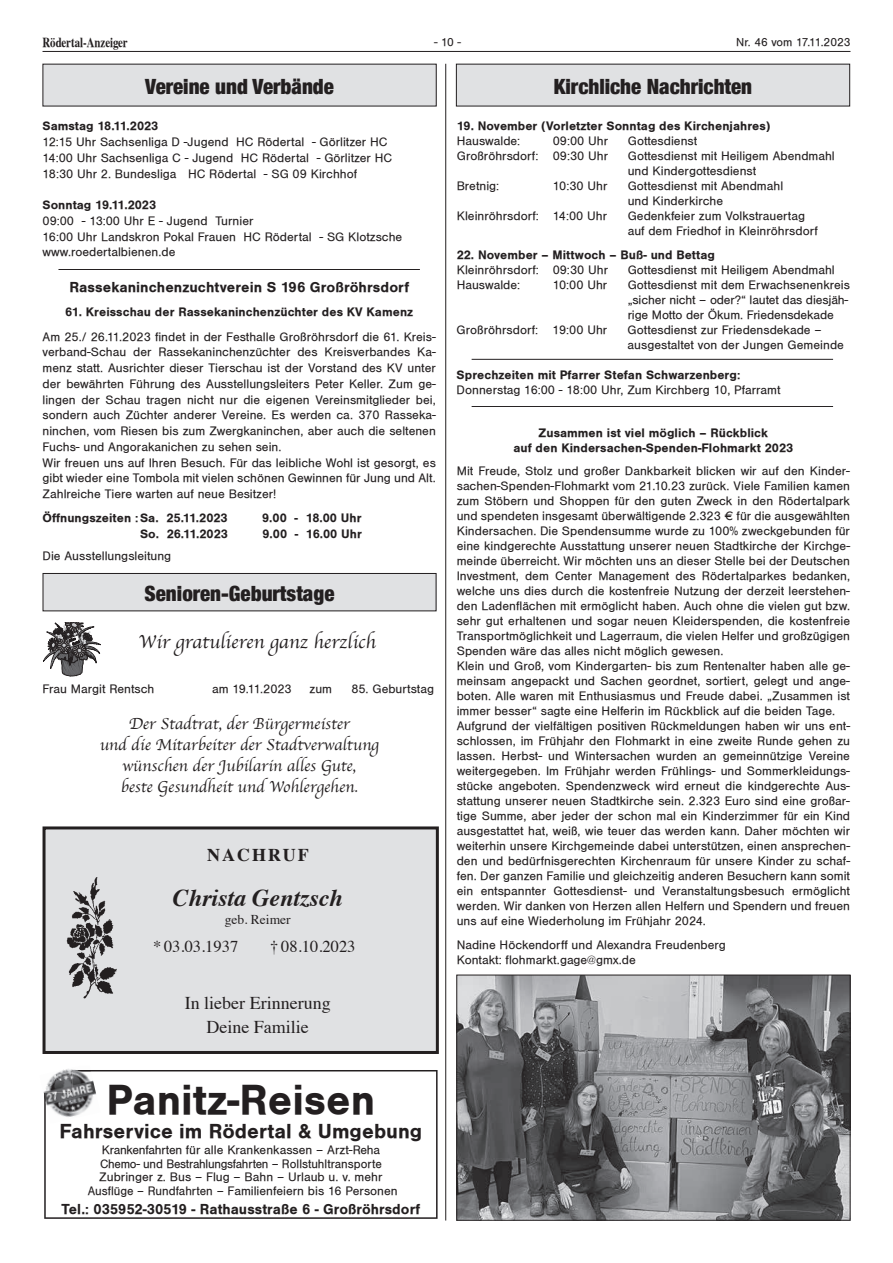
<style>
.page{position:relative;width:893px;height:1263px;background:#fff}
.page>*{position:absolute;margin:0;border:0;box-sizing:border-box;transform-origin:0 0}
.t1{font:700 43.5px "Sans";color:#231f20}
.t2{font:italic 700 24px "Times";color:#231f20}
.t3{font:900 condensed 21px "Helvetica Neue";color:#231f20}
.t4{font:700 21px "Sans";color:#231f20}
.t5{font:19.5px "Apple Chancery";color:#231f20}
.t6{font:18px/24px "Times";color:#231f20;text-align:center}
.t7{font:700 18px "Times";letter-spacing:.11em;color:#231f20}
.t8{font:16.5px/21px "Apple Chancery";color:#231f20;text-align:center}
.t9{font:16.5px "Times";color:#231f20}
.t10{font:700 15px "Sans";color:#231f20}
.t11{font:13.5px "Roman PS Bold";color:#231f20;scale:.8 1}
.t12{font:13.5px "Times";color:#231f20}
.t13{font:12.75px/15px "Sans";color:#231f20}
.t14{font:700 12.75px/15px "Sans";color:#231f20;text-align:center}
.t15{font:12px "Sans";color:#231f20}
</style>
<div class="page">
<hr style="left:43px;top:51px;width:807px;height:1px;background:#231f20">
<div style="left:456px;top:64px;width:394px;height:42px;background:#e0e1e3"></div>
<hr style="left:472px;top:359px;width:361px;height:1px;background:#231f20">
<hr style="left:472px;top:406px;width:361px;height:1px;background:#231f20">
<img style="left:458px;top:977px;width:390px;height:241px">
<div style="left:456px;top:975px;width:394px;height:245px;border:1px solid #231f20"></div>
<div style="left:43px;top:573px;width:393px;height:38px;background:#e0e1e3"></div>
<div style="left:43px;top:573px;width:393px;height:38px;border:1px solid #231f20"></div>
<svg style="left:43px;top:623px;width:58px;height:53px"></svg>
<div style="left:43px;top:64px;width:393px;height:42px;background:#e0e1e3"></div>
<hr style="left:58px;top:269px;width:362px;height:1px;background:#231f20">
<hr style="left:445px;top:64px;width:1px;height:1156px;background:#231f20">
<div style="left:44px;top:828px;width:393px;height:224px;background:#e0e1e3"></div>
<div style="left:43px;top:826px;width:396px;height:228px;border:3px solid #231f20"></div>
<img style="left:66px;top:877px;width:51px;height:122px">
<svg style="left:44px;top:1070px;width:394px;height:149px"></svg>
<img style="left:43px;top:1069px;width:57px;height:55px">
<img style="left:44px;top:1070px;width:47px;height:33px">
<img style="left:43px;top:1069px;width:29px;height:23px">
<p class="t11" style="left:43px;top:34px;width:108px">Rödertal-Anzeiger</p>
<p class="t15" style="left:434px;top:35px;width:29px">- 10 -</p>
<p class="t15" style="left:736px;top:35px;width:116px">Nr. 46 vom 17.11.2023</p>
<h3 class="t3" style="left:554px;top:69px;width:200px">Kirchliche Nachrichten</h3>
<p class="t14" style="left:457px;top:119px;width:315px">19. November (Vorletzter Sonntag des Kirchenjahres)</p>
<p class="t13" style="left:457px;top:134px;width:65px">Hauswalde:</p>
<p class="t13" style="left:553px;top:134px;width:57px">09:00 Uhr</p>
<p class="t13" style="left:628px;top:134px;width:71px">Gottesdienst</p>
<p class="t13" style="left:457px;top:149px;width:153px">Großröhrsdorf: 09:30 Uhr</p>
<p class="t13" style="left:628px;top:149px;width:209px">Gottesdienst mit Heiligem Abendmahl und Kindergottesdienst</p>
<p class="t13" style="left:457px;top:179px;width:44px">Bretnig:</p>
<p class="t13" style="left:553px;top:179px;width:56px">10:30 Uhr</p>
<p class="t13" style="left:628px;top:179px;width:157px">Gottesdienst mit Abendmahl und Kinderkirche</p>
<p class="t13" style="left:457px;top:209px;width:152px">Kleinröhrsdorf: 14:00 Uhr</p>
<p class="t13" style="left:628px;top:209px;width:192px">Gedenkfeier zum Volkstrauertag auf dem Friedhof in Kleinröhrsdorf</p>
<p class="t14" style="left:457px;top:247px;width:260px">22. November – Mittwoch – Buß- und Bettag</p>
<p class="t13" style="left:457px;top:262px;width:153px">Kleinröhrsdorf: 09:30 Uhr</p>
<p class="t13" style="left:628px;top:262px;width:209px">Gottesdienst mit Heiligem Abendmahl</p>
<p class="t13" style="left:457px;top:277px;width:65px">Hauswalde:</p>
<p class="t13" style="left:553px;top:277px;width:56px">10:00 Uhr</p>
<p class="t13" style="left:628px;top:277px;width:224px">Gottesdienst mit dem Erwachsenenkreis „sicher nicht – oder?“ lautet das diesjäh&shy;rige Motto der Ökum. Friedensdekade</p>
<p class="t13" style="left:457px;top:322px;width:152px">Großröhrsdorf: 19:00 Uhr</p>
<p class="t13" style="left:628px;top:322px;width:218px">Gottesdienst zur Friedensdekade – ausgestaltet von der Jungen Gemeinde</p>
<p class="t14" style="left:457px;top:367px;width:285px">Sprechzeiten mit Pfarrer Stefan Schwarzenberg:</p>
<p class="t13" style="left:457px;top:382px;width:325px">Donnerstag 16:00 - 18:00 Uhr, Zum Kirchberg 10, Pfarramt</p>
<p class="t14" style="left:513px;top:425px;width:281px">Zusammen ist viel möglich – Rückblick<br>auf den Kindersachen-Spenden-Flohmarkt 2023</p>
<p class="t13" style="left:457px;top:464px;width:395px">Mit Freude, Stolz und großer Dankbarkeit blicken wir auf den Kinder&shy;sachen-Spenden-Flohmarkt vom 21.10.23 zurück. Viele Familien kamen zum Stöbern und Shoppen für den guten Zweck in den Rödertalpark und spendeten insgesamt überwältigende 2.323 € für die ausgewählten Kindersachen. Die Spendensumme wurde zu 100% zweckgebunden für eine kindgerechte Ausstattung unserer neuen Stadtkirche der Kirchge&shy;meinde überreicht. Wir möchten uns an dieser Stelle bei der Deutschen Investment, dem Center Management des Rödertalparkes bedanken, welche uns dies durch die kostenfreie Nutzung der derzeit leerstehen&shy;den Ladenflächen mit ermöglicht haben. Auch ohne die vielen gut bzw. sehr gut erhaltenen und sogar neuen Kleiderspenden, die kostenfreie Transportmöglichkeit und Lagerraum, die vielen Helfer und großzügigen Spenden wäre das alles nicht möglich gewesen.<br>Klein und Groß, vom Kindergarten- bis zum Rentenalter haben alle ge&shy;meinsam angepackt und Sachen geordnet, sortiert, gelegt und ange&shy;boten. Alle waren mit Enthusiasmus und Freude dabei. „Zusammen ist immer besser“ sagte eine Helferin im Rückblick auf die beiden Tage.<br>Aufgrund der vielfältigen positiven Rückmeldungen haben wir uns ent&shy;schlossen, im Frühjahr den Flohmarkt in eine zweite Runde gehen zu lassen. Herbst- und Wintersachen wurden an gemeinnützige Vereine weitergegeben. Im Frühjahr werden Frühlings- und Sommerkleidungs&shy;stücke angeboten. Spendenzweck wird erneut die kindgerechte Aus&shy;stattung unserer neuen Stadtkirche sein. 2.323 Euro sind eine großar&shy;tige Summe, aber jeder der schon mal ein Kinderzimmer für ein Kind ausgestattet hat, weiß, wie teuer das werden kann. Daher möchten wir weiterhin unsere Kirchgemeinde dabei unterstützen, einen ansprechen&shy;den und bedürfnisgerechten Kirchenraum für unsere Kinder zu schaf&shy;fen. Der ganzen Familie und gleichzeitig anderen Besuchern kann somit ein entspannter Gottesdienst- und Veranstaltungsbesuch ermöglicht werden. Wir danken von Herzen allen Helfern und Spendern und freuen uns auf eine Wiederholung im Frühjahr 2024.</p>
<p class="t13" style="left:457px;top:937px;width:271px">Nadine Höckendorff und Alexandra Freudenberg<br>Kontakt: flohmarkt.gage@gmx.de</p>
<h3 class="t3" style="left:145px;top:69px;width:190px">Vereine und Verbände</h3>
<p class="t14" style="left:43px;top:119px;width:117px">Samstag 18.11.2023</p>
<p class="t13" style="left:43px;top:134px;width:351px;line-height:15.8px">12:15 Uhr Sachsenliga D -Jugend HC Rödertal - Görlitzer HC<br>14:00 Uhr Sachsenliga C - Jugend HC Rödertal - Görlitzer HC<br>18:30 Uhr 2. Bundesliga HC Rödertal - SG 09 Kirchhof</p>
<p class="t14" style="left:43px;top:198px;width:115px">Sonntag 19.11.2023</p>
<p class="t13" style="left:43px;top:213px;width:361px;line-height:15.8px">09:00 - 13:00 Uhr E - Jugend Turnier<br>16:00 Uhr Landskron Pokal Frauen HC Rödertal - SG Klotzsche www.roedertalbienen.de</p>
<p class="t10" style="left:69px;top:279px;width:341px">Rassekaninchenzuchtverein S 196 Großröhrsdorf</p>
<p class="t14" style="left:65px;top:305px;width:349px">61. Kreisschau der Rassekaninchenzüchter des KV Kamenz</p>
<p class="t13" style="left:43px;top:329px;width:395px;line-height:15.8px">Am 25./ 26.11.2023 findet in der Festhalle Großröhrsdorf die 61. Kreis&shy;verband-Schau der Rassekaninchenzüchter des Kreisverbandes Ka&shy;menz statt. Ausrichter dieser Tierschau ist der Vorstand des KV unter der bewährten Führung des Ausstellungsleiters Peter Keller. Zum ge&shy;lingen der Schau tragen nicht nur die eigenen Vereinsmitglieder bei, sondern auch Züchter anderer Vereine. Es werden ca. 370 Rasseka&shy;ninchen, vom Riesen bis zum Zwergkaninchen, aber auch die seltenen Fuchs- und Angorakanichen zu sehen sein.<br>Wir freuen uns auf Ihren Besuch. Für das leibliche Wohl ist gesorgt, es gibt wieder eine Tombola mit vielen schönen Gewinnen für Jung und Alt.<br>Zahlreiche Tiere warten auf neue Besitzer!</p>
<p class="t14" style="left:43px;top:511px;width:187px">Öffnungszeiten :Sa. 25.11.2023</p>
<p class="t14" style="left:262px;top:511px;width:101px">9.00 - 18.00 Uhr</p>
<p class="t14" style="left:140px;top:527px;width:90px">So. 26.11.2023</p>
<p class="t14" style="left:262px;top:527px;width:101px">9.00 - 16.00 Uhr</p>
<p class="t13" style="left:43px;top:549px;width:130px">Die Ausstellungsleitung</p>
<h3 class="t3" style="left:145px;top:576px;width:191px">Senioren-Geburtstage</h3>
<h3 class="t5" style="left:139px;top:626px;width:239px">Wir gratulieren ganz herzlich</h3>
<p class="t13" style="left:43px;top:681px;width:113px">Frau Margit Rentsch</p>
<p class="t13" style="left:212px;top:681px;width:81px">am 19.11.2023</p>
<p class="t13" style="left:310px;top:681px;width:24px">zum</p>
<p class="t13" style="left:351px;top:681px;width:84px">85. Geburtstag</p>
<p class="t8" style="left:100px;top:713px;width:281px">Der Stadtrat, der Bürgermeister<br>und die Mitarbeiter der Stadtverwaltung wünschen der Jubilarin alles Gute,<br>beste Gesundheit und Wohlergehen.</p>
<h3 class="t7" style="left:207px;top:838px;width:103px">NACHRUF</h3>
<h2 class="t2" style="left:173px;top:876px;width:172px">Christa Gentzsch</h2>
<p class="t12" style="left:225px;top:907px;width:67px">geb. Reimer</p>
<p class="t9" style="left:153px;top:931px;width:87px">* 03.03.1937</p>
<p class="t9" style="left:270px;top:931px;width:87px">† 08.10.2023</p>
<h3 class="t6" style="left:185px;top:989px;width:147px">In lieber Erinnerung<br>Deine Familie</h3>
<h1 class="t1" style="left:106px;top:1075px;width:270px">Panitz-Reisen</h1>
<h3 class="t4" style="left:60px;top:1119px;width:364px">Fahrservice im Rödertal &amp; Umgebung</h3>
<p class="t13" style="left:88px;top:1144px;width:312px;line-height:13.5px;text-align:center">Krankenfahrten für alle Krankenkassen – Arzt-Reha Chemo- und Bestrahlungsfahrten – Rollstuhltransporte Zubringer z. Bus – Flug – Bahn – Urlaub u. v. mehr Ausflüge – Rundfahrten – Familienfeiern bis 16 Personen</p>
<p class="t10" style="left:62px;top:1200px;width:360px">Tel.: 035952-30519 - Rathausstraße 6 - Großröhrsdorf</p>
</div>
